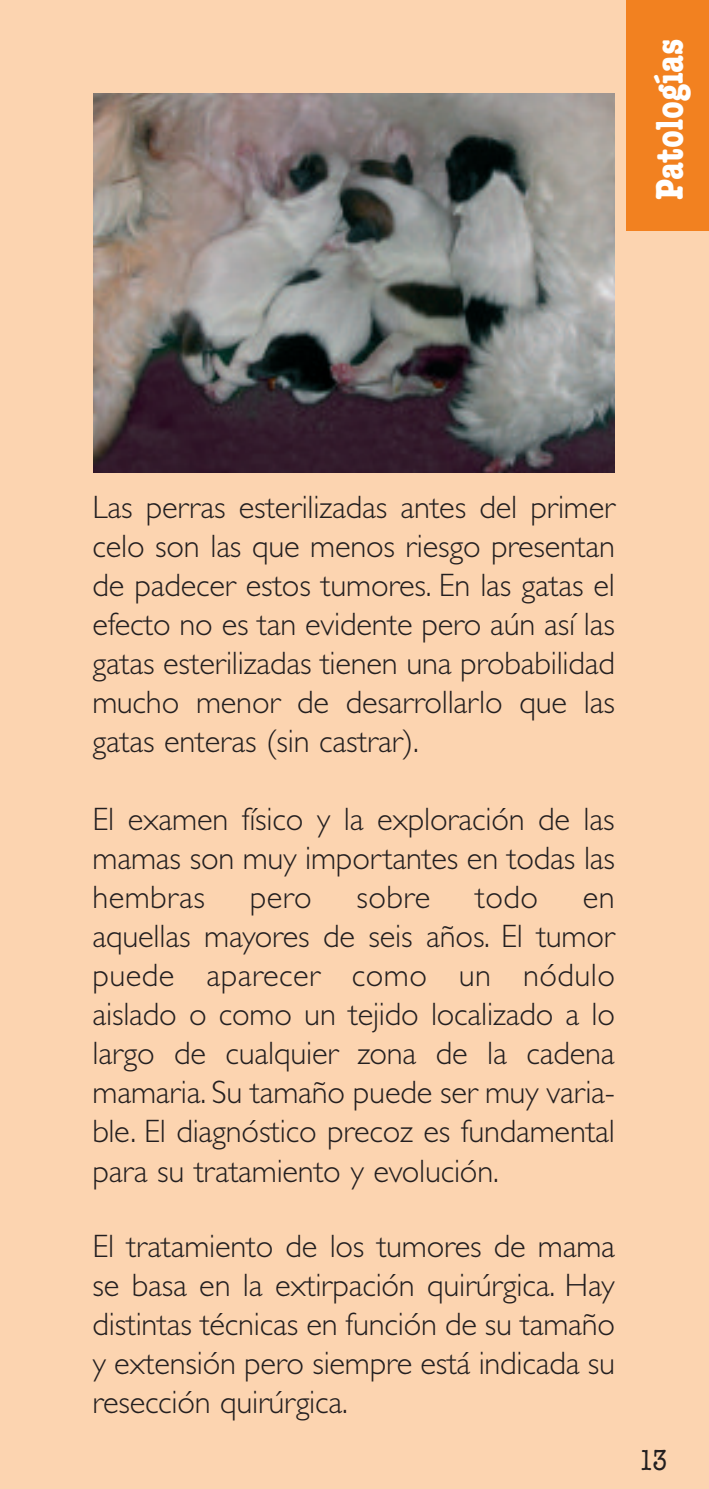
<style>
.page{position:relative;width:709px;height:1489px;background:#fff}
.page>*{position:absolute;margin:0;border:0;box-sizing:border-box;transform-origin:0 0}
.t1{font:700 condensed 40px "American Typewriter";color:#fff}
.t2{font:300 32.5px/39px "Gill Sans";letter-spacing:-.005em;color:#231f20;text-align:justify}
.t3{font:condensed 30px "American Typewriter";color:#231f20}
</style>
<div class="page">
<div style="left:0;top:0;width:709px;height:1488px;background:#fcd4b0"></div>
<div style="left:626px;top:0;width:83px;height:230px;background:#f28120"></div>
<img style="left:94px;top:94px;width:520px;height:378px">
<p class="t1" style="left:645px;top:200px;width:163px;rotate:-90deg">Patologías</p>
<p class="t2" style="left:93px;top:487px;width:524px">Las perras esterilizadas antes del primer celo son las que menos riesgo presentan de padecer estos tumores. En las gatas el efecto no es tan evidente pero aún así las gatas esterilizadas tienen una probabilidad mucho menor de desarrollarlo que las gatas enteras (sin castrar).</p>
<p class="t2" style="left:93px;top:799px;width:524px">El examen físico y la exploración de las mamas son muy importantes en todas las hembras</p>
<p class="t2" style="left:250px;top:877px;width:63px">pero</p>
<p class="t2" style="left:356px;top:877px;width:75px">sobre</p>
<p class="t2" style="left:475px;top:877px;width:64px">todo</p>
<p class="t2" style="left:93px;top:877px;width:524px;text-indent:490px">en aquellas mayores de seis años. El tumor puede aparecer como un nódulo aislado o como un tejido localizado a lo largo de cualquier zona de la cadena mamaria. Su tamaño puede ser muy varia&shy;ble. El diagnóstico precoz es fundamental para su tratamiento y evolución.</p>
<p class="t2" style="left:93px;top:1225px;width:524px">El tratamiento de los tumores de mama se basa en la extirpación quirúrgica. Hay distintas técnicas en función de su tamaño y extensión pero siempre está indicada su resección quirúrgica.</p>
<p class="t3" style="left:638px;top:1442px;width:30px">13</p>
</div>
